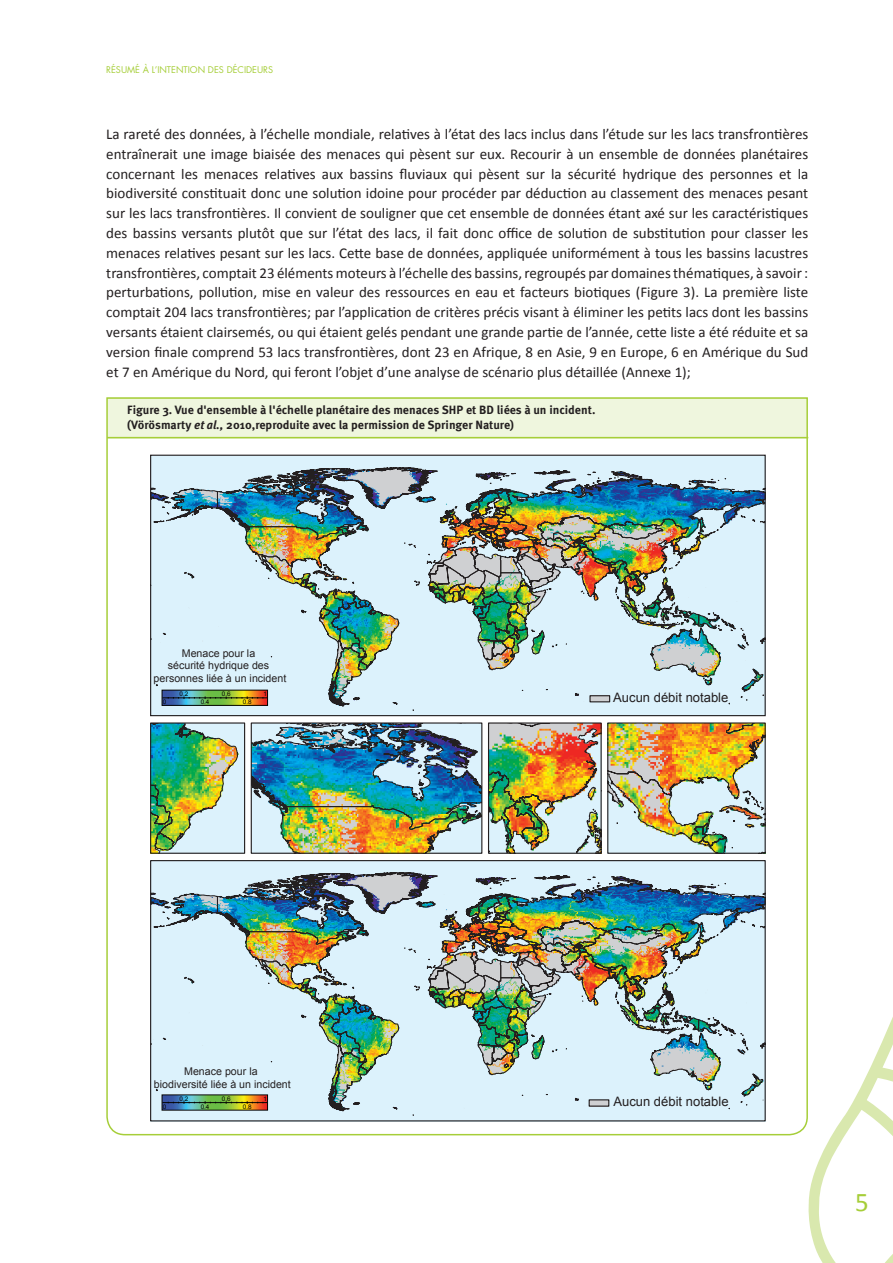
<style>
.page{position:relative;width:893px;height:1263px;background:#fff}
.page>*{position:absolute;margin:0;border:0;box-sizing:border-box;transform-origin:0 0}
.t1{font:27px "Calibri";color:#a6ce39}
.t2{font:15px/19.8px "Calibri";color:#231f20;text-align:justify}
.t3{font:13.05px "Arial";color:#231f20}
.t4{font:700 12px/14.4px "Meta Pro";color:#231f20}
.t5{font:10.65px/12.8px "Arial";color:#231f20;text-align:center}
.t6{font:9px "Futura";color:#a6ce39}
.t7{font:6.3px "Arial";color:#050504}
.s1{font-style:italic}
</style>
<div class="page">
<svg style="left:808px;top:1017px;width:85px;height:246px"></svg>
<svg style="left:106px;top:397px;width:703px;height:739px"></svg>
<hr style="left:107px;top:437px;width:701px;height:1px;background:#a6ce39">
<svg style="left:149px;top:454px;width:617px;height:263px;background:#b3cbcb"></svg>
<div style="left:152px;top:862px;width:612px;height:257px;background:#dcf2fc"></div>
<svg style="left:163px;top:872px;width:251px;height:243px;background:#bacbd1"></svg>
<img style="left:152px;top:877px;width:612px;height:46px">
<svg style="left:152px;top:923px;width:612px;height:182px;background:#bed2cb"></svg>
<svg style="left:620px;top:1005px;width:128px;height:104px;background:#bdd3d9"></svg>
<div style="left:150px;top:860px;width:616px;height:261px;border:1px solid #231f20"></div>
<img style="left:238px;top:724px;width:5px;height:128px">
<img style="left:152px;top:724px;width:86px;height:128px">
<div style="left:150px;top:722px;width:95px;height:132px;border:1px solid #231f20"></div>
<img style="left:253px;top:724px;width:227px;height:128px">
<div style="left:251px;top:722px;width:231px;height:132px;border:1px solid #231f20"></div>
<img style="left:490px;top:724px;width:110px;height:128px">
<div style="left:488px;top:722px;width:114px;height:132px;border:1px solid #231f20"></div>
<img style="left:609px;top:724px;width:155px;height:128px">
<div style="left:607px;top:722px;width:159px;height:132px;border:1px solid #231f20"></div>
<div style="left:590px;top:696px;width:20px;height:6px;background:#cfd0d2"></div>
<div style="left:589px;top:695px;width:21px;height:7px;border:1px solid #231f20"></div>
<div style="left:589px;top:1100px;width:20px;height:6px;background:#cfd0d2"></div>
<div style="left:589px;top:1099px;width:20px;height:8px;border:1px solid #231f20"></div>
<img style="left:164px;top:692px;width:102px;height:12px">
<hr style="left:162px;top:697px;width:105px;height:1px;background:#050504">
<svg style="left:168px;top:696px;width:96px;height:3px"></svg>
<div style="left:162px;top:690px;width:106px;height:16px;border:1px solid #050504"></div>
<img style="left:164px;top:1096px;width:102px;height:12px">
<hr style="left:162px;top:1102px;width:105px;height:1px;background:#050504">
<svg style="left:168px;top:1101px;width:96px;height:3px"></svg>
<p class="t6" style="left:106px;top:63px;width:168px">RÉSUMÉ À L’INTENTION DES DÉCIDEURS</p>
<p class="t2" style="left:106px;top:124px;width:703px">La rareté des données, à l’échelle mondiale, relatives à l’état des lacs inclus dans l’étude sur les lacs transfrontières entraînerait une image biaisée des menaces qui pèsent sur eux. Recourir à un ensemble de données planétaires concernant les menaces relatives aux bassins fluviaux qui pèsent sur la sécurité hydrique des personnes et la biodiversité constituait donc une solution idoine pour procéder par déduction au classement des menaces pesant sur les lacs transfrontières. Il convient de souligner que cet ensemble de données étant axé sur les caractéristiques des bassins versants plutôt que sur l’état des lacs, il fait donc office de solution de substitution pour classer les menaces relatives pesant sur les lacs. Cette base de données, appliquée uniformément à tous les bassins lacustres transfrontières, comptait 23 éléments moteurs à l’échelle des bassins, regroupés par domaines thématiques, à savoir : perturbations, pollution, mise en valeur des ressources en eau et facteurs biotiques (Figure 3). La première liste comptait 204 lacs transfrontières; par l’application de critères précis visant à éliminer les petits lacs dont les bassins versants étaient clairsemés, ou qui étaient gelés pendant une grande partie de l’année, cette liste a été réduite et sa version finale comprend 53 lacs transfrontières, dont 23 en Afrique, 8 en Asie, 9 en Europe, 6 en Amérique du Sud et 7 en Amérique du Nord, qui feront l’objet d’une analyse de scénario plus détaillée (Annexe 1);</p>
<p class="t4" style="left:127px;top:403px;width:470px">Figure 3. Vue d'ensemble à l'échelle planétaire des menaces SHP et BD liées à un incident. (Vörösmarty <span class="s1">et al.,</span> 2010,reproduite avec la permission de Springer Nature)</p>
<p class="t5" style="left:154px;top:646px;width:134px">Menace pour la<br>sécurité hydrique des personnes liée à un incident</p>
<p class="t7" style="left:179px;top:689px;width:10px">0.2</p>
<p class="t7" style="left:222px;top:689px;width:10px">0.6</p>
<p class="t7" style="left:163px;top:698px;width:5px">0</p>
<p class="t7" style="left:201px;top:698px;width:10px">0.4</p>
<p class="t7" style="left:243px;top:698px;width:10px">0.8</p>
<p class="t7" style="left:264px;top:689px;width:5px">1</p>
<p class="t3" style="left:613px;top:689px;width:117px">Aucun débit notable</p>
<p class="t5" style="left:154px;top:1065px;width:138px">Menace pour la<br>biodiversité liée à un incident</p>
<p class="t7" style="left:179px;top:1094px;width:10px">0.2</p>
<p class="t7" style="left:222px;top:1094px;width:10px">0.6</p>
<p class="t7" style="left:163px;top:1103px;width:5px">0</p>
<p class="t7" style="left:201px;top:1103px;width:10px">0.4</p>
<p class="t7" style="left:243px;top:1103px;width:10px">0.8</p>
<p class="t7" style="left:264px;top:1094px;width:5px">1</p>
<p class="t3" style="left:613px;top:1093px;width:117px">Aucun débit notable</p>
<h1 class="t1" style="left:855px;top:1185px;width:15px">5</h1>
</div>
